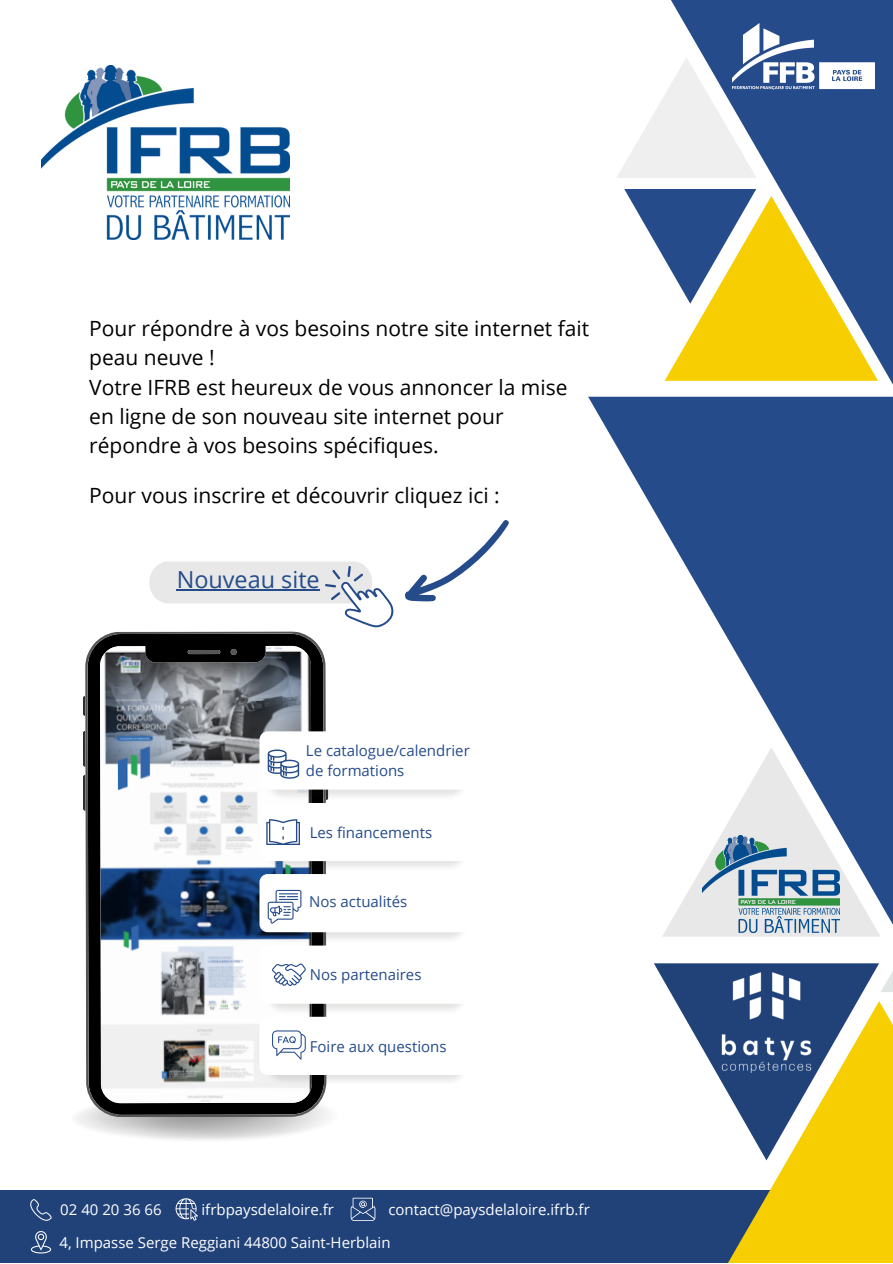
<style>
.page{position:relative;width:893px;height:1264px;background:#fff}
.page>*{position:absolute;margin:0;border:0;box-sizing:border-box;transform-origin:0 0}
.t1{font:23.4px "Open Sans";color:#254b8a}
.t2{font:21px "Open Sans";color:#000}
.t3{font:15px "Open Sans";color:#fff}
.t4{font:15px "Open Sans";color:#254b8a}
</style>
<div class="page">
<svg style="left:588px;top:397px;width:304px;height:540px;fill:#254b8a"></svg>
<svg style="left:880px;top:725px;width:12px;height:267px;fill:#254b8a"></svg>
<div style="left:0;top:1190px;width:892px;height:72px;background:#214279"></div>
<svg style="left:728px;top:1001px;width:164px;height:261px;fill:#f6ce01"></svg>
<svg style="left:671px;top:0;width:221px;height:383px;background:#3d5f97"></svg>
<svg style="left:654px;top:963px;width:225px;height:197px"></svg>
<svg style="left:624px;top:189px;width:254px;height:192px"></svg>
<svg style="left:617px;top:57px;width:139px;height:121px"></svg>
<svg style="left:662px;top:747px;width:218px;height:189px"></svg>
<img style="left:41px;top:65px;width:248px;height:175px">
<img style="left:711px;top:963px;width:110px;height:126px">
<img style="left:732px;top:23px;width:142px;height:66px">
<svg style="left:405px;top:520px;width:104px;height:82px"></svg>
<svg style="left:83px;top:696px;width:2px;height:20px"></svg>
<svg style="left:83px;top:731px;width:2px;height:36px"></svg>
<svg style="left:83px;top:775px;width:2px;height:36px"></svg>
<svg style="left:85px;top:631px;width:241px;height:486px"></svg>
<img style="left:259px;top:784px;width:202px;height:16px">
<div style="left:259px;top:731px;width:214px;height:58px;background:#fff;border-radius:8px"></div>
<img style="left:259px;top:927px;width:202px;height:15px">
<img style="left:259px;top:856px;width:202px;height:15px">
<img style="left:259px;top:998px;width:203px;height:16px">
<div style="left:259px;top:874px;width:214px;height:58px;background:#fff;border-radius:8px"></div>
<div style="left:259px;top:803px;width:214px;height:58px;background:#fff;border-radius:8px"></div>
<div style="left:259px;top:945px;width:214px;height:58px;background:#fff;border-radius:8px"></div>
<svg style="left:268px;top:749px;width:31px;height:29px"></svg>
<svg style="left:266px;top:819px;width:34px;height:26px"></svg>
<svg style="left:268px;top:889px;width:33px;height:34px"></svg>
<svg style="left:272px;top:963px;width:34px;height:23px"></svg>
<svg style="left:30px;top:1199px;width:22px;height:21px"></svg>
<svg style="left:175px;top:1198px;width:23px;height:22px"></svg>
<svg style="left:350px;top:1197px;width:25px;height:23px"></svg>
<svg style="left:31px;top:1231px;width:20px;height:22px"></svg>
<img style="left:259px;top:1069px;width:203px;height:16px">
<div style="left:259px;top:1016px;width:214px;height:58px;background:#fff;border-radius:8px"></div>
<svg style="left:272px;top:1030px;width:34px;height:29px"></svg>
<img style="left:702px;top:835px;width:137px;height:97px">
<svg style="left:149px;top:561px;width:245px;height:67px"></svg>
<hr style="left:177px;top:589px;width:143px;height:2px;background:#254b8a">
<p class="t2" style="left:89px;top:314px;width:501px">Pour répondre à vos besoins notre site internet fait</p>
<p class="t2" style="left:89px;top:343px;width:127px">peau neuve !</p>
<p class="t2" style="left:89px;top:372px;width:480px">Votre IFRB est heureux de vous annoncer la mise</p>
<p class="t2" style="left:89px;top:401px;width:416px">en ligne de son nouveau site internet pour</p>
<p class="t2" style="left:89px;top:431px;width:351px">répondre à vos besoins spécifiques.</p>
<p class="t2" style="left:89px;top:480px;width:412px">Pour vous inscrire et découvrir cliquez ici :</p>
<p class="t1" style="left:177px;top:563px;width:145px">Nouveau site</p>
<p class="t4" style="left:306px;top:739px;width:165px">Le catalogue/calendrier</p>
<p class="t4" style="left:306px;top:759px;width:100px">de formations</p>
<p class="t4" style="left:310px;top:821px;width:124px">Les financements</p>
<p class="t4" style="left:309px;top:890px;width:100px">Nos actualités</p>
<p class="t4" style="left:310px;top:964px;width:113px">Nos partenaires</p>
<p class="t4" style="left:310px;top:1035px;width:138px">Foire aux questions</p>
<p class="t3" style="left:60px;top:1198px;width:103px">02 40 20 36 66</p>
<p class="t3" style="left:201px;top:1199px;width:134px">ifrbpaysdelaloire.fr</p>
<p class="t3" style="left:59px;top:1232px;width:332px">4, Impasse Serge Reggiani 44800 Saint-Herblain</p>
<p class="t3" style="left:388px;top:1199px;width:203px">contact@paysdelaloire.ifrb.fr</p>
</div>
